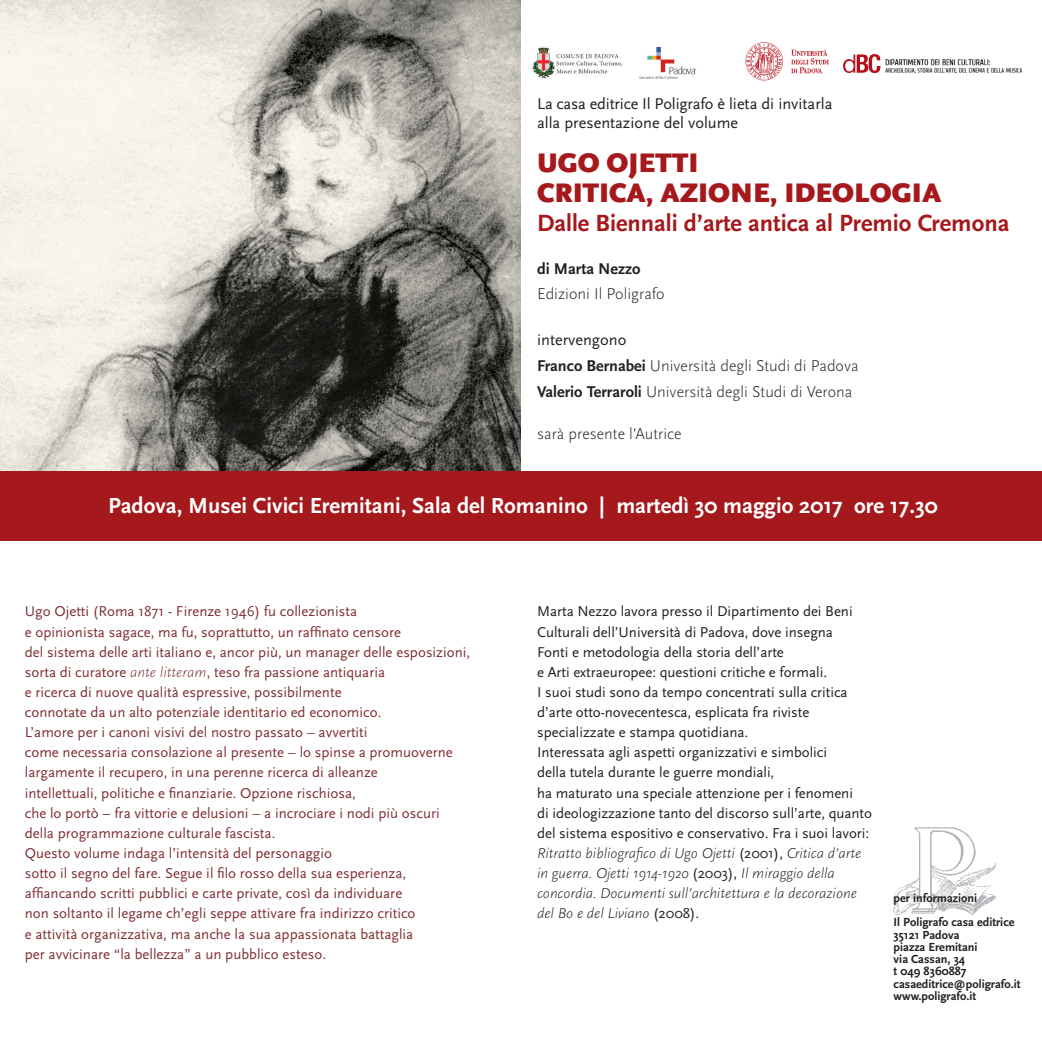
<style>
.page{position:relative;width:1042px;height:1042px;background:#fff}
.page>*{position:absolute;margin:0;border:0;box-sizing:border-box;transform-origin:0 0}
.titolo{font:900 28px "Scala Sans";color:#a5181b}
.sottotitolo{font:700 24.5px "Scala Sans";color:#a5181b}
.luogo_e_ora{font:700 22.75px "Scala Sans";color:#fff}
.t1{font:300 16.28px "Scala Sans";color:#231f20}
.t2{font:16.28px/19.2px "Scala Sans";color:#231f20}
.t3{font:700 16.28px "Scala Sans";color:#231f20}
.t4{font:14.88px/20.1px "Scala Sans";color:#7f3035}
.t5{font:14.88px/20.1px "Scala Sans";letter-spacing:-.005em;color:#231f20}
.t6{font:italic 300 14.88px/20.1px "Scala Sans";letter-spacing:-.005em;color:#231f20}
.recapiti{font:700 12.25px "Scala Sans";color:#231f20}
.s1{font-weight:700}
.s2{font-weight:300;font-style:italic}
.s3{font-weight:400;font-style:normal}
</style>
<div class="page">
<img style="left:0;top:0;width:521px;height:471px">
<img style="left:893px;top:827px;width:104px;height:88px">
<img style="left:532px;top:47px;width:91px;height:32px">
<img style="left:639px;top:47px;width:57px;height:32px">
<div style="left:0;top:471px;width:1042px;height:70px;background:#a5181b"></div>
<img style="left:843px;top:54px;width:38px;height:19px">
<img style="left:885px;top:59px;width:138px;height:15px">
<img style="left:745px;top:42px;width:84px;height:39px">
<p class="t2" style="left:537px;top:94px;width:297px">La casa editrice Il Poligrafo è lieta di invitarla alla presentazione del volume</p>
<p class="titolo" style="left:537px;top:147px;width:163px">UGO OJETTI</p>
<p class="titolo" style="left:537px;top:177px;width:406px">CRITICA, AZIONE, IDEOLOGIA</p>
<p class="sottotitolo" style="left:537px;top:209px;width:474px">Dalle Biennali d’arte antica al Premio Cremona</p>
<p class="t3" style="left:537px;top:260px;width:105px">di Marta Nezzo</p>
<p class="t1" style="left:537px;top:284px;width:129px">Edizioni Il Poligrafo</p>
<p class="t2" style="left:537px;top:331px;width:91px">intervengono</p>
<p class="t1" style="left:537px;top:357px;width:323px"><span class="s1">Franco Bernabei</span> Università degli Studi di Padova</p>
<p class="t1" style="left:537px;top:383px;width:317px"><span class="s1">Valerio Terraroli</span> Università degli Studi di Verona</p>
<p class="t1" style="left:537px;top:425px;width:146px">sarà presente l’Autrice</p>
<p class="luogo_e_ora" style="left:108px;top:493px;width:831px">Padova, Musei Civici Eremitani, Sala del Romanino | martedì 30 maggio 2017 ore 17.30</p>
<p class="t4" style="left:25px;top:602px;width:447px">Ugo Ojetti (Roma 1871 - Firenze 1946) fu collezionista<br>e opinionista sagace, ma fu, soprattutto, un raffinato censore<br>del sistema delle arti italiano e, ancor più, un manager delle esposizioni, sorta di curatore <span class="s2">ante litteram</span>, teso fra passione antiquaria<br>e ricerca di nuove qualità espressive, possibilmente</p>
<p class="t4" style="left:25px;top:702px;width:358px">connotate da un alto potenziale identitario ed economico.</p>
<p class="t4" style="left:25px;top:722px;width:429px">L’amore per i canoni visivi del nostro passato – avvertiti<br>come necessaria consolazione al presente – lo spinse a promuoverne largamente il recupero, in una perenne ricerca di alleanze</p>
<p class="t4" style="left:25px;top:783px;width:416px">intellettuali, politiche e finanziarie. Opzione rischiosa,<br>che lo portò – fra vittorie e delusioni – a incrociare i nodi più oscuri della programmazione culturale fascista.</p>
<p class="t4" style="left:25px;top:843px;width:392px">Questo volume indaga l’intensità del personaggio<br>sotto il segno del fare. Segue il filo rosso della sua esperienza, affiancando scritti pubblici e carte private, così da individuare non soltanto il legame ch’egli seppe attivare fra indirizzo critico e attività organizzativa, ma anche la sua appassionata battaglia</p>
<p class="t4" style="left:25px;top:944px;width:303px">per avvicinare “la bellezza” a un pubblico esteso.</p>
<p class="t5" style="left:537px;top:602px;width:317px">Marta Nezzo lavora presso il Dipartimento dei Beni Culturali dell’Università di Padova, dove insegna Fonti e metodologia della storia dell’arte<br>e Arti extraeuropee: questioni critiche e formali.</p>
<p class="t5" style="left:537px;top:682px;width:312px">I suoi studi sono da tempo concentrati sulla critica d’arte otto-novecentesca, esplicata fra riviste specializzate e stampa quotidiana.</p>
<p class="t5" style="left:537px;top:743px;width:336px">Interessata agli aspetti organizzativi e simbolici<br>della tutela durante le guerre mondiali,<br>ha maturato una speciale attenzione per i fenomeni<br>di ideologizzazione tanto del discorso sull’arte, quanto</p>
<p class="t6" style="left:537px;top:823px;width:334px"><span class="s3">del sistema espositivo e conservativo. Fra i suoi lavori:<br></span>Ritratto bibliografico di Ugo Ojetti <span class="s3">(2001),</span> Critica d’arte in guerra. Ojetti 1914-1920 <span class="s3">(2003),</span> Il miraggio della concordia. Documenti sull’architettura e la decorazione del Bo e del Liviano <span class="s3">(2008).</span></p>
<p class="recapiti" style="left:893px;top:891px;width:85px">per informazioni</p>
<p class="recapiti" style="left:893px;top:915px;width:122px">Il Poligrafo casa editrice</p>
<p class="recapiti" style="left:893px;top:928px;width:67px">35121 Padova</p>
<p class="recapiti" style="left:893px;top:940px;width:85px">piazza Eremitani</p>
<p class="recapiti" style="left:893px;top:952px;width:73px">via Cassan, 34</p>
<p class="recapiti" style="left:893px;top:964px;width:74px">t 049 8360887</p>
<p class="recapiti" style="left:893px;top:977px;width:128px">casaeditrice@poligrafo.it</p>
<p class="recapiti" style="left:893px;top:989px;width:84px">www.poligrafo.it</p>
</div>
